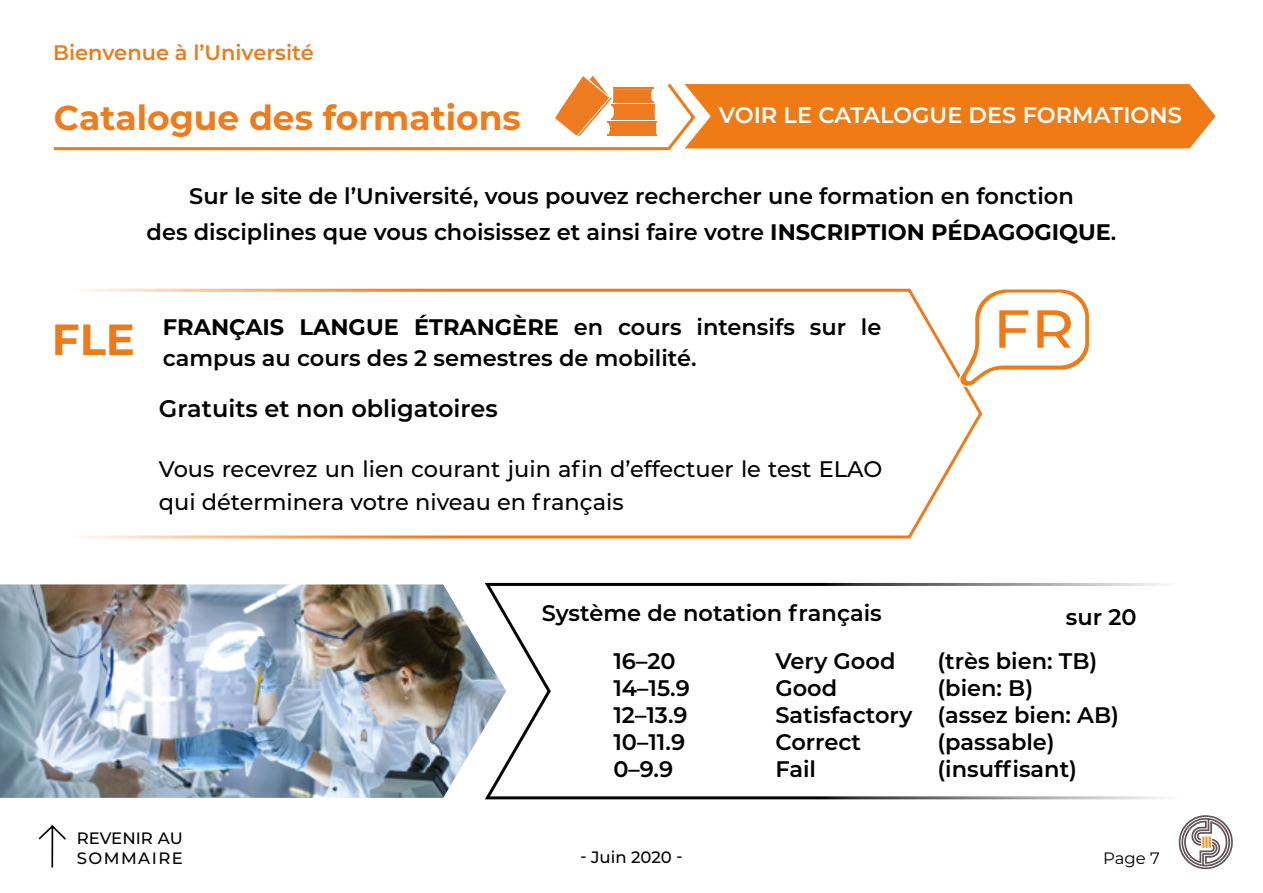
<style>
.page{position:relative;width:1263px;height:893px;background:#fff}
.page>*{position:absolute;margin:0;border:0;box-sizing:border-box;transform-origin:0 0}
.t1{font:700 43.5px "Montserrat";color:#ef7b17}
.t2{font:700 34.5px "Montserrat";color:#ef7b1b}
.t3{font:600 24px "Montserrat";color:#000}
.t4{font:600 22.5px/36px "Montserrat";color:#000;text-align:center}
.t5{font:500 22.5px/33px "Montserrat";color:#000}
.t6{font:600 22.5px "Montserrat";color:#fff}
.t7{font:600 21px "Montserrat";color:#ef7b17}
.t8{font:500 16.5px/19.8px "Montserrat";letter-spacing:.045em;color:#000}
.t9{font:500 16.5px "Montserrat";color:#000}
.t10{font:16.5px "Montserrat";color:#000}
.s1{font-weight:700}
</style>
<div class="page">
<svg style="left:38px;top:824px;width:28px;height:44px"></svg>
<svg style="left:1178px;top:815px;width:55px;height:54px"></svg>
<svg style="left:485px;top:582px;width:678px;height:218px"></svg>
<svg style="left:79px;top:288px;width:904px;height:251px"></svg>
<svg style="left:958px;top:288px;width:131px;height:101px"></svg>
<svg style="left:54px;top:83px;width:621px;height:68px"></svg>
<svg style="left:555px;top:76px;width:101px;height:61px"></svg>
<hr style="left:613px;top:101px;width:40px;height:2px;background:#ef7b21">
<hr style="left:613px;top:88px;width:40px;height:1px;background:#ef7b21">
<svg style="left:675px;top:84px;width:541px;height:65px;background:#f08427"></svg>
<img style="left:0;top:584px;width:506px;height:214px">
<p class="t7" style="left:53px;top:37px;width:262px">Bienvenue à l’Université</p>
<h2 class="t2" style="left:54px;top:92px;width:468px">Catalogue des formations</h2>
<p class="t6" style="left:719px;top:99px;width:464px">VOIR LE CATALOGUE DES FORMATIONS</p>
<p class="t4" style="left:147px;top:177px;width:971px">Sur le site de l’Université, vous pouvez rechercher une formation en fonction<br>des disciplines que vous choisissez et ainsi faire votre <span class="s1">INSCRIPTION PÉDAGOGIQUE</span>.</p>
<h1 class="t1" style="left:52px;top:308px;width:85px">FLE</h1>
<p class="t4" style="left:163px;top:310px;width:720px;line-height:31.5px;text-align:left"><span class="s1">FRANÇAIS LANGUE ÉTRANGÈRE</span> en cours intensifs sur le campus au cours des 2 semestres de mobilité.</p>
<p class="t3" style="left:159px;top:391px;width:340px">Gratuits et non obligatoires</p>
<p class="t5" style="left:159px;top:452px;width:725px">Vous recevrez un lien courant juin afin d’effectuer le test ELAO qui déterminera votre niveau en français</p>
<p class="t4" style="left:542px;top:594px;width:341px">Système de notation français</p>
<p class="t4" style="left:1066px;top:598px;width:72px">sur 20</p>
<p class="t4" style="left:613px;top:642px;width:64px">16–20</p>
<p class="t4" style="left:775px;top:642px;width:122px">Very Good</p>
<p class="t4" style="left:937px;top:642px;width:161px">(très bien: TB)</p>
<p class="t4" style="left:613px;top:669px;width:78px">14–15.9</p>
<p class="t4" style="left:775px;top:669px;width:63px">Good</p>
<p class="t4" style="left:937px;top:669px;width:97px">(bien: B)</p>
<p class="t4" style="left:613px;top:696px;width:76px">12–13.9</p>
<p class="t4" style="left:775px;top:696px;width:345px">Satisfactory (assez bien: AB)</p>
<p class="t4" style="left:613px;top:723px;width:73px">10–11.9</p>
<p class="t4" style="left:775px;top:723px;width:87px">Correct</p>
<p class="t4" style="left:937px;top:723px;width:119px">(passable)</p>
<p class="t4" style="left:613px;top:750px;width:61px">0–9.9</p>
<p class="t4" style="left:775px;top:750px;width:42px">Fail</p>
<p class="t4" style="left:937px;top:750px;width:141px">(insuffisant)</p>
<p class="t8" style="left:77px;top:827px;width:107px">REVENIR AU<br>SOMMAIRE</p>
<p class="t9" style="left:580px;top:846px;width:104px">- Juin 2020 -</p>
<p class="t10" style="left:1103px;top:847px;width:58px">Page 7</p>
</div>
